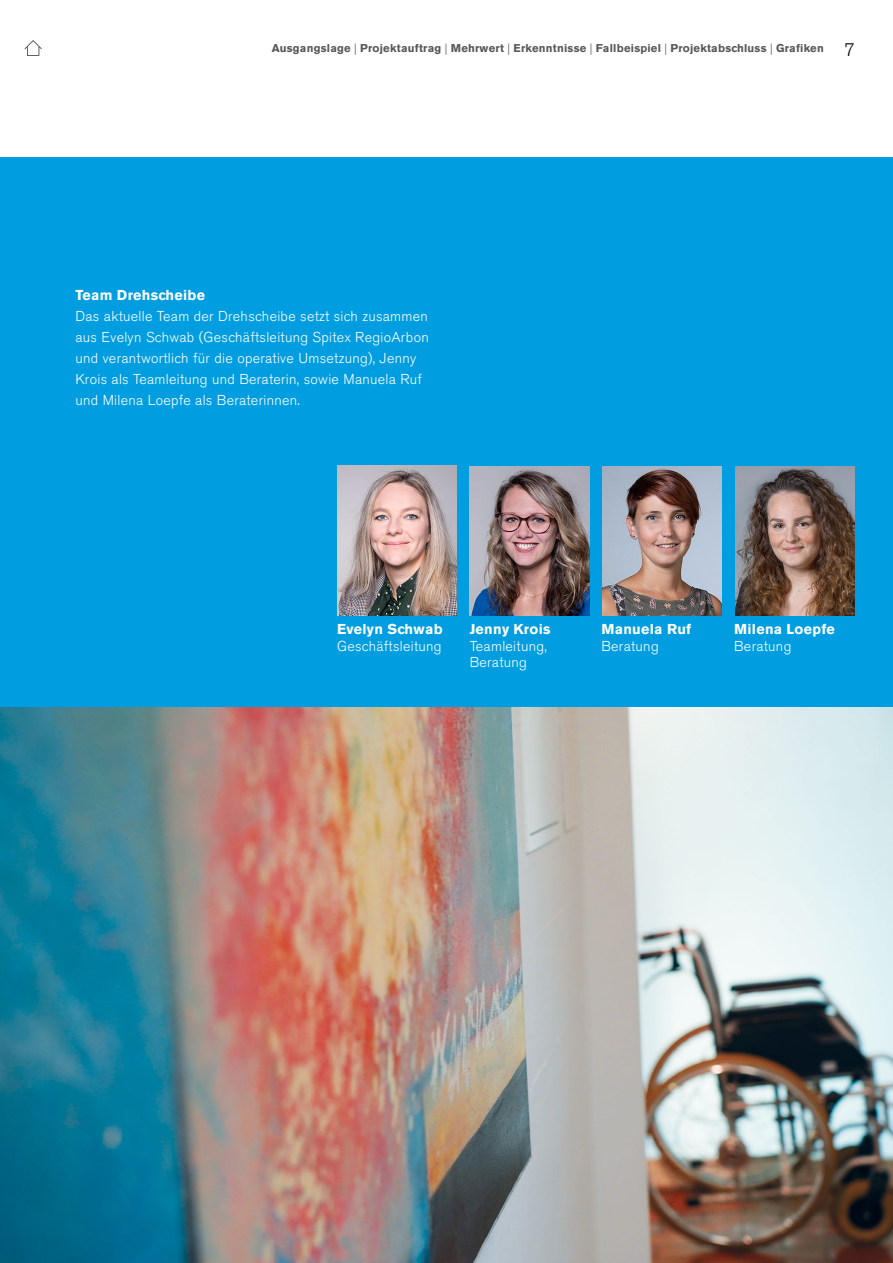
<style>
.page{position:relative;width:893px;height:1263px;background:#fff}
.page>*{position:absolute;margin:0;border:0;box-sizing:border-box;transform-origin:0 0}
.t1{font:300 14.25px/21px "Akzidenz Grotesk BE";letter-spacing:.02em;color:#fff}
.t2{font:700 14.25px "Akzidenz Grotesk BE";letter-spacing:.02em;color:#fff}
.t3{font:700 11.25px "Akzidenz Grotesk BE";letter-spacing:.02em;color:#58585a}
.s1{font-weight:300}
.s2{font-weight:300;font-size:18px;color:#000}
</style>
<div class="page">
<img style="left:0;top:706px;width:893px;height:557px">
<div style="left:0;top:157px;width:893px;height:549px;background:#009ee0"></div>
<img style="left:337px;top:466px;width:120px;height:149px">
<img style="left:470px;top:466px;width:119px;height:150px">
<img style="left:602px;top:466px;width:120px;height:150px">
<img style="left:735px;top:466px;width:120px;height:150px">
<svg style="left:24px;top:40px;width:18px;height:16px"></svg>
<p class="t3" style="left:272px;top:42px;width:585px">Ausgangslage <span class="s1">|</span> Projektauftrag <span class="s1">|</span> Mehrwert <span class="s1">|</span> Erkenntnisse <span class="s1">|</span> Fallbeispiel <span class="s1">|</span> Projektabschluss <span class="s1">|</span> Grafiken <span class="s2">7</span></p>
<p class="t2" style="left:75px;top:287px;width:131px">Team Drehscheibe</p>
<p class="t1" style="left:75px;top:306px;width:355px">Das aktuelle Team der Drehscheibe setzt sich zusammen aus Evelyn Schwab (Geschäftsleitung Spitex RegioArbon und verantwortlich für die operative Umsetzung), Jenny Krois als Teamleitung und Beraterin, sowie Manuela Ruf und Milena Loepfe als Beraterinnen.</p>
<p class="t2" style="left:337px;top:621px;width:107px">Evelyn Schwab</p>
<p class="t1" style="left:337px;top:636px;width:106px">Geschäftsleitung</p>
<p class="t2" style="left:470px;top:621px;width:82px">Jenny Krois</p>
<p class="t1" style="left:470px;top:638px;width:79px;line-height:16.5px">Teamleitung,<br>Beratung</p>
<p class="t2" style="left:601px;top:621px;width:91px">Manuela Ruf</p>
<p class="t1" style="left:601px;top:636px;width:59px">Beratung</p>
<p class="t2" style="left:734px;top:621px;width:102px">Milena Loepfe</p>
<p class="t1" style="left:734px;top:636px;width:59px">Beratung</p>
</div>
